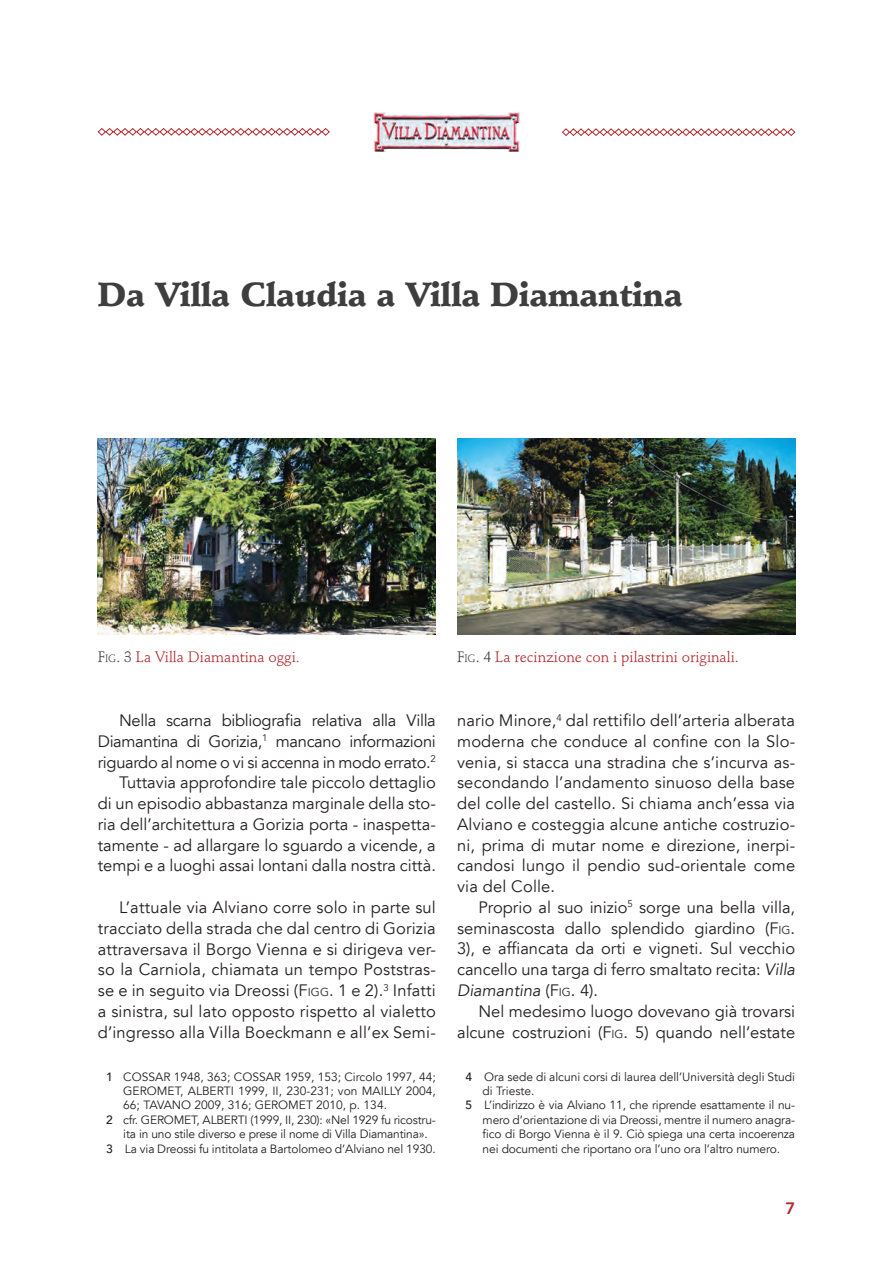
<style>
.page{position:relative;width:893px;height:1263px;background:#fff}
.page>*{position:absolute;margin:0;border:0;box-sizing:border-box;transform-origin:0 0}
.IL_NOSTRI_BORC_-_tit{font:900 33px "Stempel Schneidler Std";color:#3e3e3f}
.IL_NOSTRI_BORC_-_tes{font:16.5px/20.7px "Avenir LT";color:#231f20;text-align:justify}
.t1{font:800 16.5px "Avenir LT";color:#b02a2f}
.IL_NOSTRI_BORC_-_did{font:15px "Stempel Schneidler Std";color:#b02a2f}
.IL_NOSTRI_BORC_-_not{font:12px/14.4px "Avenir LT";letter-spacing:-.005em;color:#231f20;text-align:justify}
.s1{color:#3e3e3f}
.s2{font-size:10.5px;color:#3e3e3f}
.s3{font-style:inherit}
.s4{font-size:11.55px}
.s5{font-weight:500}
.s6{font-style:italic}
</style>
<div class="page">
<img style="left:373px;top:112px;width:147px;height:40px">
<svg style="left:97px;top:128px;width:233px;height:8px"></svg>
<svg style="left:562px;top:128px;width:234px;height:8px"></svg>
<img style="left:98px;top:439px;width:338px;height:195px">
<img style="left:457px;top:439px;width:338px;height:195px">
<p class="IL_NOSTRI_BORC_-_tit" style="left:98px;top:274px;width:586px">Da Villa Claudia a Villa Diamantina</p>
<p class="IL_NOSTRI_BORC_-_did" style="left:98px;top:648px;width:204px"><span class="s1">F</span><span class="s2">ig</span><span class="s1">. 3</span> La Villa Diamantina oggi.</p>
<p class="IL_NOSTRI_BORC_-_tes" style="left:98px;top:710px;width:340px;text-indent:21px">Nella scarna bibliografia relativa alla Villa Diamantina di Gorizia,<sup>1</sup> mancano informazioni riguardo al nome o vi si accenna in modo errato.<sup>2</sup></p>
<p class="IL_NOSTRI_BORC_-_tes" style="left:98px;top:773px;width:340px;text-indent:21px">Tuttavia approfondire tale piccolo dettaglio di un episodio abbastanza marginale della sto&shy;ria dell’architettura a Gorizia porta - inaspetta&shy;tamente - ad allargare lo sguardo a vicende, a tempi e a luoghi assai lontani dalla nostra città.</p>
<p class="IL_NOSTRI_BORC_-_tes" style="left:98px;top:897px;width:340px;text-indent:21px">L’attuale via Alviano corre solo in parte sul tracciato della strada che dal centro di Gorizia attraversava il Borgo Vienna e si dirigeva ver&shy;so la Carniola, chiamata un tempo Poststras&shy;se e in seguito via Dreossi (<span class="s3">F</span><span class="s4">igg</span><span class="s3">. 1</span> e <span class="s3">2</span>).<sup>3</sup> Infatti a sinistra, sul lato opposto rispetto al vialetto d’ingresso alla Villa Boeckmann e all’ex Semi-</p>
<p class="IL_NOSTRI_BORC_-_not" style="left:123px;top:1070px;width:314px;text-indent:-17px"><span class="s5">1</span> COSSAR 1948, 363; COSSAR 1959, 153; Circolo 1997, 44; GEROMET, ALBERTI 1999, II, 230-231; von MAILLY 2004, 66; TAVANO 2009, 316; GEROMET 2010, p. 134.</p>
<p class="IL_NOSTRI_BORC_-_not" style="left:123px;top:1113px;width:314px;text-indent:-17px"><span class="s5">2</span> cfr. GEROMET, ALBERTI (1999, II, 230): «Nel 1929 fu ricostru&shy;ita in uno stile diverso e prese il nome di Villa Diamantina».</p>
<p class="IL_NOSTRI_BORC_-_not" style="left:106px;top:1142px;width:331px"><span class="s5">3</span> La via Dreossi fu intitolata a Bartolomeo d’Alviano nel 1930.</p>
<p class="IL_NOSTRI_BORC_-_did" style="left:457px;top:648px;width:283px"><span class="s1">F</span><span class="s2">ig</span><span class="s1">. 4</span> La recinzione con i pilastrini originali.</p>
<p class="IL_NOSTRI_BORC_-_tes" style="left:457px;top:710px;width:340px">nario Minore,<sup>4</sup> dal rettifilo dell’arteria alberata moderna che conduce al confine con la Slo&shy;venia, si stacca una stradina che s’incurva as&shy;secondando l’andamento sinuoso della base del colle del castello. Si chiama anch’essa via Alviano e costeggia alcune antiche costruzio&shy;ni, prima di mutar nome e direzione, inerpi&shy;candosi lungo il pendio sud-orientale come via del Colle.</p>
<p class="IL_NOSTRI_BORC_-_tes" style="left:457px;top:897px;width:340px;text-indent:21px">Proprio al suo inizio<sup>5</sup> sorge una bella villa, seminascosta dallo splendido giardino (<span class="s3">F</span><span class="s4">ig</span><span class="s3">.<br>3)</span>, e affiancata da orti e vigneti. Sul vecchio cancello una targa di ferro smaltato recita: <span class="s6">Villa Diamantina</span> (<span class="s3">F</span><span class="s4">ig</span><span class="s3">. 4)</span>.</p>
<p class="IL_NOSTRI_BORC_-_tes" style="left:457px;top:1001px;width:340px;text-align:right">Nel medesimo luogo dovevano già trovarsi alcune costruzioni (<span class="s3">F</span><span class="s4">ig</span><span class="s3">. 5)</span> quando nell’estate</p>
<p class="IL_NOSTRI_BORC_-_not" style="left:483px;top:1070px;width:314px;text-indent:-17px"><span class="s5">4</span> Ora sede di alcuni corsi di laurea dell’Università degli Studi di Trieste.</p>
<p class="IL_NOSTRI_BORC_-_not" style="left:483px;top:1098px;width:314px;text-indent:-17px"><span class="s5">5</span> L’indirizzo è via Alviano 11, che riprende esattamente il nu&shy;mero d’orientazione di via Dreossi, mentre il numero anagra&shy;fico di Borgo Vienna è il 9. Ciò spiega una certa incoerenza nei documenti che riportano ora l’uno ora l’altro numero.</p>
<p class="t1" style="left:785px;top:1198px;width:11px">7</p>
</div>
